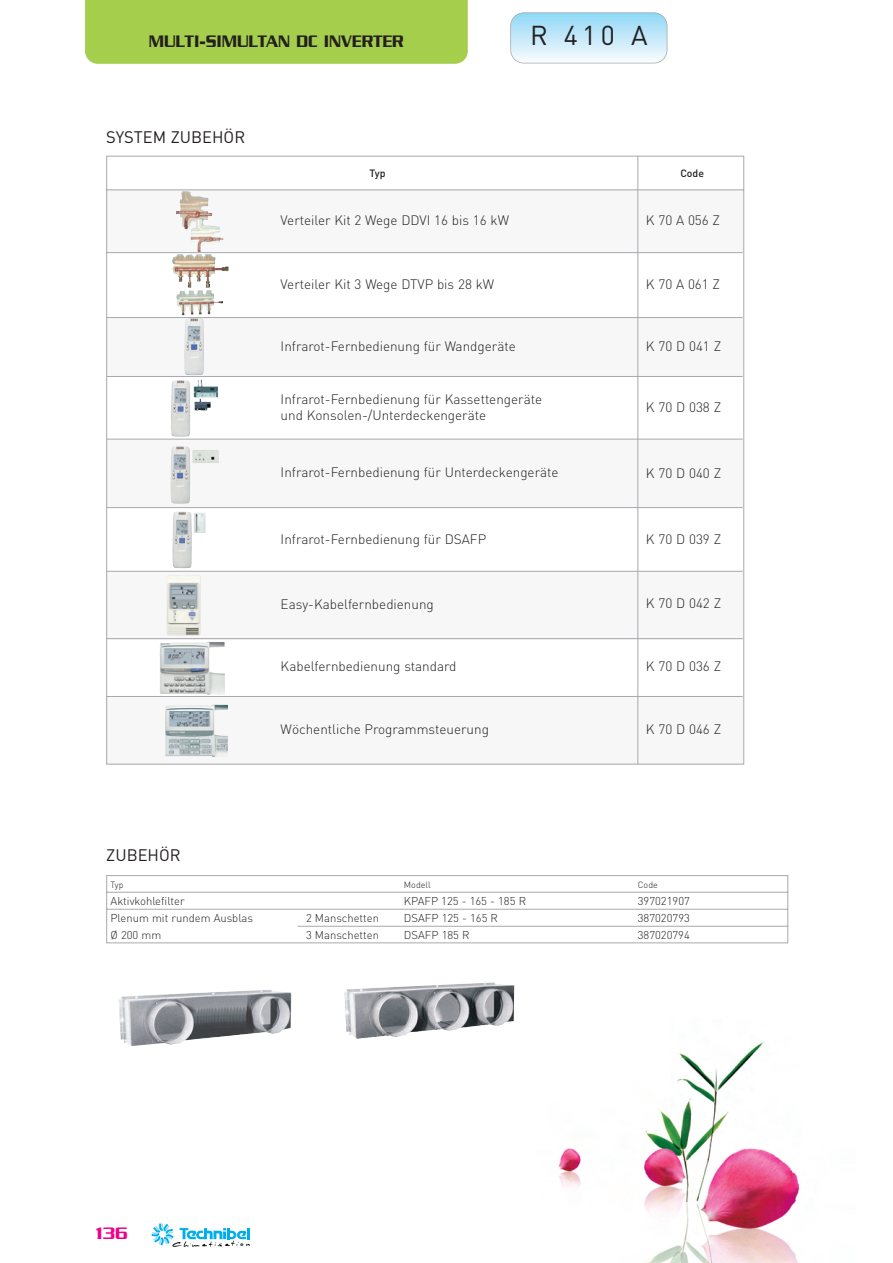
<style>
.page{position:relative;width:893px;height:1263px;background:#fff}
.page>*{position:absolute;margin:0;border:0;box-sizing:border-box;transform-origin:0 0}
.t1{font:27px "DIN";color:#231f20}
.t2{font:500 18px "Serpentine";color:#231f20;scale:.9 1}
.t3{font:500 18px "Serpentine";color:#ed028c}
.t4{font:16.5px "DIN Regular Alternate";color:#231f20}
.t5{font:300 13.5px/16.2px "DIN";color:#231f20}
.t6{font:300 11.25px "DIN";color:#231f20}
.t7{font:500 10.5px "DIN";color:#231f20}
.t8{font:300 9px "DIN";color:#231f20}
</style>
<div class="page">
<img style="left:558px;top:1042px;width:242px;height:221px">
<div style="left:85px;top:0;width:383px;height:64px;background:#a4ce4c"></div>
<svg style="left:152px;top:1223px;width:98px;height:24px"></svg>
<hr style="left:511px;top:13px;width:156px;height:1px;background:#71d0f6">
<hr style="left:511px;top:14px;width:156px;height:1px;background:#74d1f6">
<hr style="left:511px;top:15px;width:156px;height:1px;background:#76d2f6">
<hr style="left:511px;top:16px;width:156px;height:1px;background:#7ad3f6">
<hr style="left:511px;top:17px;width:156px;height:1px;background:#7ed4f6">
<hr style="left:511px;top:18px;width:156px;height:1px;background:#81d4f7">
<hr style="left:511px;top:19px;width:156px;height:1px;background:#83d5f7">
<hr style="left:511px;top:20px;width:156px;height:1px;background:#87d6f7">
<hr style="left:511px;top:21px;width:156px;height:1px;background:#8ad7f7">
<hr style="left:511px;top:22px;width:156px;height:1px;background:#8ed8f7">
<hr style="left:511px;top:23px;width:156px;height:1px;background:#91d8f7">
<hr style="left:511px;top:24px;width:156px;height:1px;background:#93d9f7">
<hr style="left:511px;top:25px;width:156px;height:1px;background:#97daf8">
<hr style="left:511px;top:26px;width:156px;height:1px;background:#99dbf8">
<hr style="left:511px;top:27px;width:156px;height:1px;background:#9cdcf8">
<hr style="left:511px;top:28px;width:156px;height:1px;background:#9fddf8">
<hr style="left:511px;top:29px;width:156px;height:1px;background:#a2def8">
<hr style="left:511px;top:30px;width:156px;height:1px;background:#a4def8">
<hr style="left:511px;top:31px;width:156px;height:1px;background:#a8dff9">
<hr style="left:511px;top:32px;width:156px;height:1px;background:#aae0f9">
<hr style="left:511px;top:33px;width:156px;height:1px;background:#ace1f9">
<hr style="left:511px;top:34px;width:156px;height:1px;background:#b0e2f9">
<hr style="left:511px;top:35px;width:156px;height:1px;background:#b2e2f9">
<hr style="left:511px;top:36px;width:156px;height:1px;background:#b5e3f9">
<hr style="left:511px;top:37px;width:156px;height:1px;background:#b7e4f9">
<hr style="left:511px;top:38px;width:156px;height:1px;background:#bbe5fa">
<hr style="left:511px;top:39px;width:156px;height:1px;background:#bde6fa">
<hr style="left:511px;top:40px;width:156px;height:1px;background:#c0e7fa">
<hr style="left:511px;top:41px;width:156px;height:1px;background:#c2e8fa">
<hr style="left:511px;top:42px;width:156px;height:1px;background:#c5e9fa">
<hr style="left:511px;top:43px;width:156px;height:1px;background:#c7eafa">
<hr style="left:511px;top:44px;width:156px;height:1px;background:#caebfb">
<hr style="left:511px;top:45px;width:156px;height:1px;background:#cdecfb">
<hr style="left:511px;top:46px;width:156px;height:1px;background:#cfedfb">
<hr style="left:511px;top:47px;width:156px;height:1px;background:#d2eefb">
<hr style="left:511px;top:48px;width:156px;height:1px;background:#d4effb">
<hr style="left:511px;top:49px;width:156px;height:1px;background:#d7f0fb">
<hr style="left:511px;top:50px;width:156px;height:1px;background:#d9f1fb">
<hr style="left:511px;top:51px;width:156px;height:1px;background:#ddf2fc">
<hr style="left:511px;top:52px;width:156px;height:1px;background:#dff3fc">
<hr style="left:511px;top:53px;width:156px;height:1px;background:#e2f4fc">
<hr style="left:511px;top:54px;width:156px;height:1px;background:#e5f5fc">
<hr style="left:511px;top:55px;width:156px;height:1px;background:#e7f6fd">
<hr style="left:511px;top:56px;width:156px;height:1px;background:#eaf7fd">
<hr style="left:511px;top:57px;width:156px;height:1px;background:#edf8fd">
<hr style="left:511px;top:58px;width:156px;height:1px;background:#f0f9fd">
<hr style="left:511px;top:59px;width:156px;height:1px;background:#f2fafd">
<hr style="left:511px;top:60px;width:156px;height:1px;background:#f6fbfe">
<hr style="left:511px;top:61px;width:156px;height:1px;background:#f8fcfe">
<hr style="left:511px;top:62px;width:156px;height:1px;background:#fbfdfe">
<div style="left:510px;top:12px;width:157px;height:51px;border:2px solid #a8a9ad;border-radius:14px"></div>
<img style="left:119px;top:990px;width:172px;height:50px">
<img style="left:344px;top:982px;width:170px;height:57px">
<svg style="left:106px;top:875px;width:683px;height:69px"></svg>
<svg style="left:106px;top:155px;width:639px;height:610px"></svg>
<hr style="left:106px;top:317px;width:637px;height:1px;background:#a8a9ad">
<hr style="left:106px;top:376px;width:637px;height:1px;background:#a8a9ad">
<hr style="left:106px;top:439px;width:637px;height:1px;background:#a8a9ad">
<hr style="left:106px;top:507px;width:637px;height:1px;background:#a8a9ad">
<hr style="left:106px;top:571px;width:637px;height:1px;background:#a8a9ad">
<hr style="left:106px;top:638px;width:637px;height:1px;background:#a8a9ad">
<hr style="left:106px;top:696px;width:637px;height:1px;background:#a8a9ad">
<hr style="left:637px;top:156px;width:1px;height:608px;background:#a8a9ad">
<h2 class="t2" style="left:149px;top:35px;width:285px">MULTI-SIMULTAN DC INVERTER</h2>
<h1 class="t1" style="left:530px;top:26px;width:119px">R 410 A</h1>
<p class="t4" style="left:106px;top:131px;width:140px">SYSTEM ZUBEHÖR</p>
<p class="t7" style="left:370px;top:170px;width:18px">Typ</p>
<p class="t7" style="left:680px;top:170px;width:25px">Code</p>
<p class="t5" style="left:646px;top:214px;width:76px">K 70 A 056 Z</p>
<p class="t5" style="left:281px;top:213px;width:230px">Verteiler Kit 2 Wege DDVI 16 bis 16 kW</p>
<p class="t5" style="left:281px;top:277px;width:215px">Verteiler Kit 3 Wege DTVP bis 28 kW</p>
<p class="t5" style="left:646px;top:277px;width:76px">K 70 A 061 Z</p>
<p class="t5" style="left:281px;top:340px;width:237px">Infrarot-Fernbedienung für Wandgeräte</p>
<p class="t5" style="left:646px;top:340px;width:77px">K 70 D 041 Z</p>
<p class="t5" style="left:281px;top:392px;width:263px">Infrarot-Fernbedienung für Kassettengeräte und Konsolen-/Unterdeckengeräte</p>
<p class="t5" style="left:646px;top:401px;width:77px">K 70 D 038 Z</p>
<p class="t5" style="left:281px;top:466px;width:279px">Infrarot-Fernbedienung für Unterdeckengeräte</p>
<p class="t5" style="left:646px;top:466px;width:77px">K 70 D 040 Z</p>
<p class="t5" style="left:281px;top:532px;width:207px">Infrarot-Fernbedienung für DSAFP</p>
<p class="t5" style="left:646px;top:532px;width:77px">K 70 D 039 Z</p>
<p class="t5" style="left:281px;top:597px;width:155px">Easy-Kabelfernbedienung</p>
<p class="t5" style="left:646px;top:597px;width:77px">K 70 D 042 Z</p>
<p class="t5" style="left:281px;top:660px;width:177px">Kabelfernbedienung standard</p>
<p class="t5" style="left:646px;top:660px;width:77px">K 70 D 036 Z</p>
<p class="t5" style="left:281px;top:722px;width:210px">Wöchentliche Programmsteuerung</p>
<p class="t5" style="left:646px;top:722px;width:77px">K 70 D 046 Z</p>
<p class="t4" style="left:106px;top:849px;width:76px">ZUBEHÖR</p>
<p class="t8" style="left:111px;top:881px;width:15px">Typ</p>
<p class="t8" style="left:404px;top:881px;width:28px">Modell</p>
<p class="t8" style="left:638px;top:881px;width:22px">Code</p>
<p class="t6" style="left:111px;top:897px;width:76px">Aktivkohlefilter</p>
<p class="t6" style="left:404px;top:897px;width:124px">KPAFP 125 - 165 - 185 R</p>
<p class="t6" style="left:638px;top:897px;width:54px">397021907</p>
<p class="t6" style="left:111px;top:914px;width:144px">Plenum mit rundem Ausblas</p>
<p class="t6" style="left:306px;top:914px;width:74px">2 Manschetten</p>
<p class="t6" style="left:404px;top:914px;width:96px">DSAFP 125 - 165 R</p>
<p class="t6" style="left:638px;top:914px;width:54px">387020793</p>
<p class="t6" style="left:111px;top:931px;width:52px">Ø 200 mm</p>
<p class="t6" style="left:306px;top:931px;width:74px">3 Manschetten</p>
<p class="t6" style="left:404px;top:931px;width:67px">DSAFP 185 R</p>
<p class="t6" style="left:638px;top:931px;width:54px">387020794</p>
<h2 class="t3" style="left:96px;top:1228px;width:34px">136</h2>
</div>
